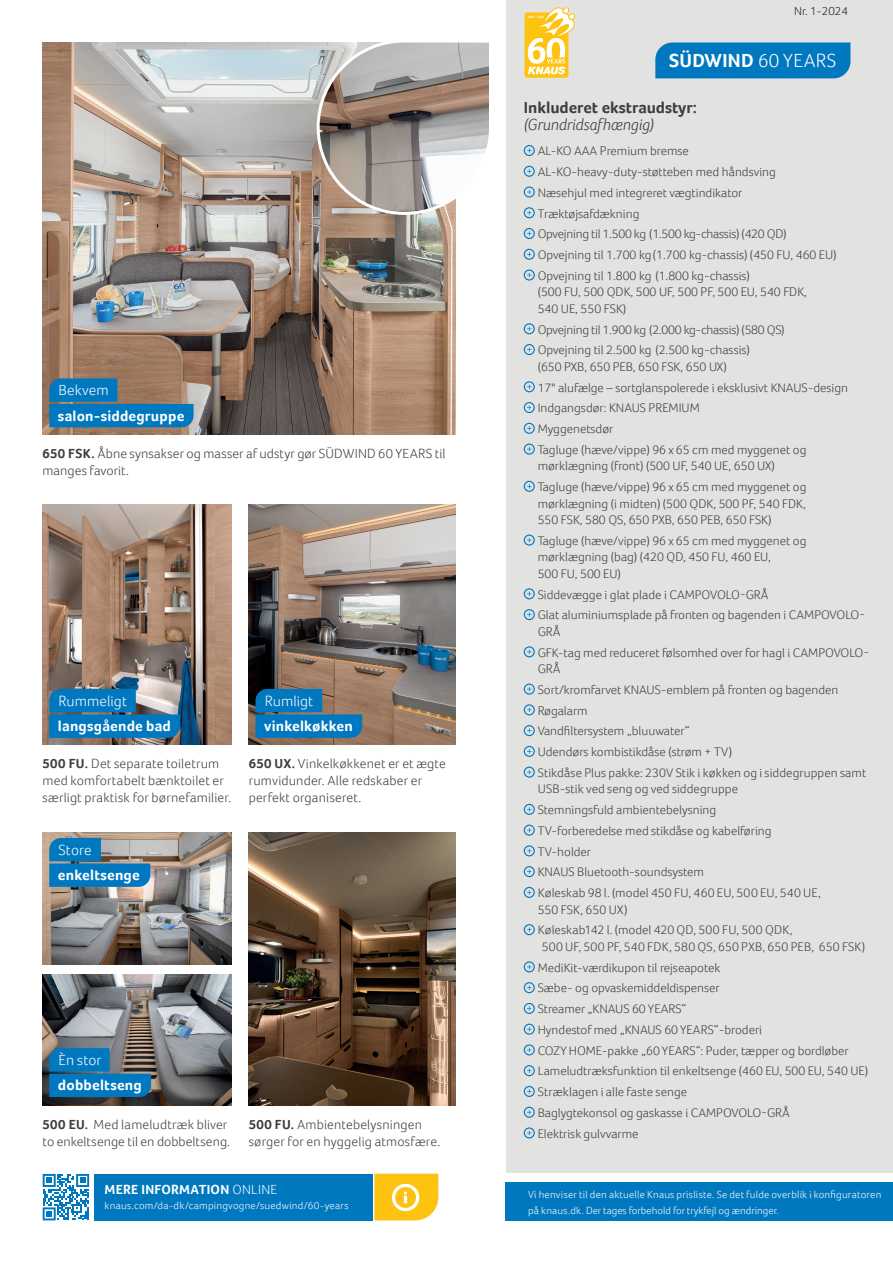
<style>
.page{position:relative;width:893px;height:1263px;background:#fff}
.page>*{position:absolute;margin:0;border:0;box-sizing:border-box;transform-origin:0 0}
.t1{font:700 19.5px "Foco";letter-spacing:.01em;color:#fff}
.t2{font:700 16.5px/16.8px "Foco";color:#3e3e3f}
.Bildunterschrift_Kastchen_Unten{font:700 15px "Foco";letter-spacing:.01em;color:#fff}
.Bildunterschrift_Kastchen_Oben{font:300 15px "Foco";letter-spacing:.005em;color:#fff}
.Fließtext_9_13{font:300 13.5px/16.8px "Foco";letter-spacing:.01em;color:#3e3e3f}
.t3{font:700 13.5px "Foco";letter-spacing:.02em;color:#fff}
.t4{font:300 12.75px/16.5px "Foco";color:#3e3e3f}
.t5{font:300 12.75px "Foco";letter-spacing:-.02em;color:#3e3e3f}
.t6{font:300 12px "Foco";color:#231f20}
.t7{font:300 10.5px/15.6px "Foco";letter-spacing:.02em;color:#fff}
.s1{font-weight:700}
.s2{font-weight:300}
.s3{font-weight:300;font-style:italic}
</style>
<div class="page">
<div style="left:507px;top:0;width:386px;height:1263px;background:#e2e3e0"></div>
<div style="left:655px;top:43px;width:195px;height:35px;background:#0078c0"></div>
<img style="left:43px;top:505px;width:189px;height:240px">
<img style="left:249px;top:505px;width:206px;height:240px">
<img style="left:43px;top:832px;width:189px;height:132px">
<img style="left:43px;top:974px;width:189px;height:132px">
<img style="left:249px;top:832px;width:206px;height:274px">
<img style="left:43px;top:43px;width:412px;height:391px">
<svg style="left:315px;top:42px;width:174px;height:174px;background:#afa6a1"></svg>
<svg style="left:524px;top:145px;width:11px;height:11px"></svg>
<svg style="left:524px;top:166px;width:11px;height:11px"></svg>
<svg style="left:524px;top:186px;width:11px;height:12px"></svg>
<svg style="left:524px;top:207px;width:11px;height:11px"></svg>
<svg style="left:524px;top:228px;width:11px;height:11px"></svg>
<svg style="left:524px;top:249px;width:11px;height:11px"></svg>
<svg style="left:524px;top:269px;width:11px;height:12px"></svg>
<svg style="left:524px;top:323px;width:11px;height:11px"></svg>
<svg style="left:524px;top:344px;width:11px;height:11px"></svg>
<svg style="left:524px;top:381px;width:11px;height:11px"></svg>
<svg style="left:524px;top:402px;width:11px;height:11px"></svg>
<svg style="left:524px;top:423px;width:11px;height:11px"></svg>
<svg style="left:524px;top:443px;width:11px;height:12px"></svg>
<svg style="left:524px;top:481px;width:11px;height:11px"></svg>
<svg style="left:524px;top:534px;width:11px;height:12px"></svg>
<svg style="left:524px;top:588px;width:11px;height:11px"></svg>
<svg style="left:524px;top:609px;width:11px;height:11px"></svg>
<svg style="left:524px;top:646px;width:11px;height:11px"></svg>
<svg style="left:524px;top:684px;width:11px;height:11px"></svg>
<svg style="left:524px;top:704px;width:11px;height:11px"></svg>
<svg style="left:524px;top:725px;width:11px;height:11px"></svg>
<svg style="left:524px;top:746px;width:11px;height:11px"></svg>
<svg style="left:524px;top:767px;width:11px;height:11px"></svg>
<svg style="left:524px;top:804px;width:11px;height:11px"></svg>
<svg style="left:524px;top:825px;width:11px;height:11px"></svg>
<svg style="left:524px;top:845px;width:11px;height:11px"></svg>
<svg style="left:524px;top:866px;width:11px;height:11px"></svg>
<svg style="left:524px;top:887px;width:11px;height:11px"></svg>
<svg style="left:524px;top:924px;width:11px;height:11px"></svg>
<svg style="left:524px;top:961px;width:11px;height:11px"></svg>
<svg style="left:524px;top:982px;width:11px;height:11px"></svg>
<svg style="left:524px;top:1003px;width:11px;height:11px"></svg>
<svg style="left:524px;top:1024px;width:11px;height:11px"></svg>
<svg style="left:524px;top:1044px;width:11px;height:11px"></svg>
<svg style="left:524px;top:1065px;width:11px;height:11px"></svg>
<svg style="left:524px;top:1086px;width:11px;height:11px"></svg>
<svg style="left:524px;top:1107px;width:11px;height:11px"></svg>
<svg style="left:524px;top:1127px;width:11px;height:11px"></svg>
<svg style="left:43px;top:1174px;width:46px;height:46px"></svg>
<div style="left:94px;top:1174px;width:278px;height:46px;background:#0078c0"></div>
<svg style="left:374px;top:1174px;width:64px;height:46px;background:#feca30"></svg>
<svg style="left:49px;top:1048px;width:102px;height:49px;background:#1c74a8"></svg>
<svg style="left:49px;top:378px;width:145px;height:49px;background:#327aa4"></svg>
<svg style="left:255px;top:689px;width:107px;height:49px;background:#2376a8"></svg>
<svg style="left:49px;top:689px;width:131px;height:49px;background:#2681b8"></svg>
<div style="left:502px;top:1174px;width:391px;height:89px;background:#fff"></div>
<svg style="left:49px;top:838px;width:101px;height:49px;background:#3384b5"></svg>
<div style="left:506px;top:1182px;width:387px;height:38px;background:#0078c0"></div>
<svg style="left:524px;top:7px;width:51px;height:71px;background:#f9d875"></svg>
<p class="Bildunterschrift_Kastchen_Oben" style="left:58px;top:380px;width:52px">Bekvem</p>
<p class="Bildunterschrift_Kastchen_Unten" style="left:58px;top:407px;width:128px">salon-siddegruppe</p>
<p class="Fließtext_9_13" style="left:43px;top:445px;width:404px"><span class="s1">650 FSK.</span> Åbne synsakser og masser af udstyr gør SÜDWIND 60 YEARS til manges favorit.</p>
<p class="Bildunterschrift_Kastchen_Oben" style="left:58px;top:691px;width:70px">Rummeligt</p>
<p class="Bildunterschrift_Kastchen_Unten" style="left:58px;top:717px;width:114px">langsgående bad</p>
<p class="Fließtext_9_13" style="left:43px;top:755px;width:190px"><span class="s1">500 FU.</span> Det separate toiletrum med komfortabelt bænktoilet er særligt praktisk for børnefamilier.</p>
<p class="Bildunterschrift_Kastchen_Oben" style="left:58px;top:840px;width:35px">Store</p>
<p class="Bildunterschrift_Kastchen_Unten" style="left:58px;top:866px;width:83px">enkeltsenge</p>
<p class="Bildunterschrift_Kastchen_Oben" style="left:265px;top:691px;width:50px">Rumligt</p>
<p class="Bildunterschrift_Kastchen_Unten" style="left:264px;top:717px;width:90px">vinkelkøkken</p>
<p class="Fließtext_9_13" style="left:249px;top:755px;width:199px"><span class="s1">650 UX.</span> Vinkelkøkkenet er et ægte rumvidunder. Alle redskaber er perfekt organiseret.</p>
<p class="Bildunterschrift_Kastchen_Oben" style="left:58px;top:1050px;width:45px">Èn stor</p>
<p class="Bildunterschrift_Kastchen_Unten" style="left:58px;top:1076px;width:85px">dobbeltseng</p>
<p class="Fließtext_9_13" style="left:43px;top:1116px;width:189px"><span class="s1">500 EU.</span> Med lameludtræk bliver to enkeltsenge til en dobbeltseng.</p>
<p class="Fließtext_9_13" style="left:249px;top:1116px;width:193px"><span class="s1">500 FU.</span> Ambientebelysningen sørger for en hyggelig atmosfære.</p>
<p class="t3" style="left:105px;top:1182px;width:174px">MERE INFORMATION <span class="s2">ONLINE</span></p>
<p class="t7" style="left:105px;top:1198px;width:245px">knaus.com/da-dk/campingvogne/suedwind/60-years</p>
<p class="t6" style="left:794px;top:3px;width:55px">Nr. 1-2024</p>
<p class="t1" style="left:669px;top:49px;width:169px">SÜDWIND <span class="s2">60 YEARS</span></p>
<p class="t2" style="left:524px;top:99px;width:175px">Inkluderet ekstraudstyr: <span class="s3">(Grundridsafhængig)</span></p>
<p class="t4" style="left:538px;top:143px;width:153px">AL-KO AAA Premium bremse</p>
<p class="t4" style="left:538px;top:163px;width:240px">AL-KO-heavy-duty-støtteben med håndsving</p>
<p class="t4" style="left:538px;top:184px;width:206px">Næsehjul med integreret vægtindikator</p>
<p class="t4" style="left:538px;top:205px;width:103px">Træktøjsafdækning</p>
<p class="t5" style="left:538px;top:226px;width:250px">Opvejning til 1.500 kg (1.500 kg-chassis) (420 QD)</p>
<p class="t4" style="left:538px;top:246px;width:300px">Opvejning til 1.700 kg (1.700 kg-chassis) (450 FU, 460 EU)</p>
<p class="t4" style="left:538px;top:267px;width:271px">Opvejning til 1.800 kg (1.800 kg-chassis)<br>(500 FU, 500 QDK, 500 UF, 500 PF, 500 EU, 540 FDK,<br>540 UE, 550 FSK)</p>
<p class="t5" style="left:538px;top:321px;width:248px">Opvejning til 1.900 kg (2.000 kg-chassis) (580 QS)</p>
<p class="t4" style="left:538px;top:342px;width:214px">Opvejning til 2.500 kg (2.500 kg-chassis) (650 PXB, 650 PEB, 650 FSK, 650 UX)</p>
<p class="t4" style="left:538px;top:379px;width:312px">17" alufælge – sortglanspolerede i eksklusivt KNAUS-design</p>
<p class="t4" style="left:538px;top:400px;width:164px">Indgangsdør: KNAUS PREMIUM</p>
<p class="t4" style="left:538px;top:420px;width:77px">Myggenetsdør</p>
<p class="t4" style="left:538px;top:441px;width:270px">Tagluge (hæve/vippe) 96 x 65 cm med myggenet og mørklægning (front) (500 UF, 540 UE, 650 UX)</p>
<p class="t4" style="left:538px;top:478px;width:270px;text-align:justify">Tagluge (hæve/vippe) 96 x 65 cm med myggenet og mørklægning (i midten) (500 QDK, 500 PF, 540 FDK, 550 FSK, 580 QS, 650 PXB, 650 PEB, 650 FSK)</p>
<p class="t4" style="left:538px;top:532px;width:270px">Tagluge (hæve/vippe) 96 x 65 cm med myggenet og mørklægning (bag) (420 QD, 450 FU, 460 EU,<br>500 FU, 500 EU)</p>
<p class="t4" style="left:538px;top:586px;width:232px">Siddevægge i glat plade i CAMPOVOLO-GRÅ</p>
<p class="t4" style="left:538px;top:607px;width:329px">Glat aluminiumsplade på fronten og bagenden i CAMPOVOLO-<br>GRÅ</p>
<p class="t4" style="left:538px;top:644px;width:333px">GFK-tag med reduceret følsomhed over for hagl i CAMPOVOLO-<br>GRÅ</p>
<p class="t4" style="left:538px;top:681px;width:302px">Sort/kromfarvet KNAUS-emblem på fronten og bagenden</p>
<p class="t4" style="left:538px;top:702px;width:51px">Røgalarm</p>
<p class="t4" style="left:538px;top:723px;width:153px">Vandfiltersystem „bluuwater“</p>
<p class="t4" style="left:538px;top:743px;width:196px">Udendørs kombistikdåse (strøm + TV)</p>
<p class="t4" style="left:538px;top:764px;width:330px">Stikdåse Plus pakke: 230V Stik i køkken og i siddegruppen samt<br>USB-stik ved seng og ved siddegruppe</p>
<p class="t4" style="left:538px;top:801px;width:180px">Stemningsfuld ambientebelysning</p>
<p class="t4" style="left:538px;top:822px;width:235px">TV-forberedelse med stikdåse og kabelføring</p>
<p class="t4" style="left:538px;top:843px;width:55px">TV-holder</p>
<p class="t4" style="left:538px;top:864px;width:168px">KNAUS Bluetooth-soundsystem</p>
<p class="t4" style="left:538px;top:884px;width:285px">Køleskab 98 l. (model 450 FU, 460 EU, 500 EU, 540 UE,<br>550 FSK, 650 UX)</p>
<p class="t4" style="left:542px;top:922px;width:325px;text-indent:-4px">Køleskab142 l. (model 420 QD, 500 FU, 500 QDK,<br>500 UF, 500 PF, 540 FDK, 580 QS, 650 PXB, 650 PEB, 650 FSK)</p>
<p class="t4" style="left:538px;top:959px;width:184px">MediKit-værdikupon til rejseapotek</p>
<p class="t4" style="left:538px;top:980px;width:184px">Sæbe- og opvaskemiddeldispenser</p>
<p class="t4" style="left:538px;top:1000px;width:150px">Streamer „KNAUS 60 YEARS“</p>
<p class="t4" style="left:538px;top:1021px;width:226px">Hyndestof med „KNAUS 60 YEARS“-broderi</p>
<p class="t4" style="left:538px;top:1042px;width:312px">COZY HOME-pakke „60 YEARS“: Puder, tæpper og bordløber</p>
<p class="t4" style="left:538px;top:1063px;width:332px">Lameludtræksfunktion til enkeltsenge (460 EU, 500 EU, 540 UE)</p>
<p class="t4" style="left:538px;top:1083px;width:151px">Stræklagen i alle faste senge</p>
<p class="t4" style="left:538px;top:1104px;width:254px">Baglygtekonsol og gaskasse i CAMPOVOLO-GRÅ</p>
<p class="t4" style="left:538px;top:1125px;width:102px">Elektrisk gulvvarme</p>
<p class="t7" style="left:528px;top:1187px;width:355px">Vi henviser til den aktuelle Knaus prisliste. Se det fulde overblik i konfiguratoren på knaus.dk. Der tages forbehold for trykfejl og ændringer.</p>
</div>
